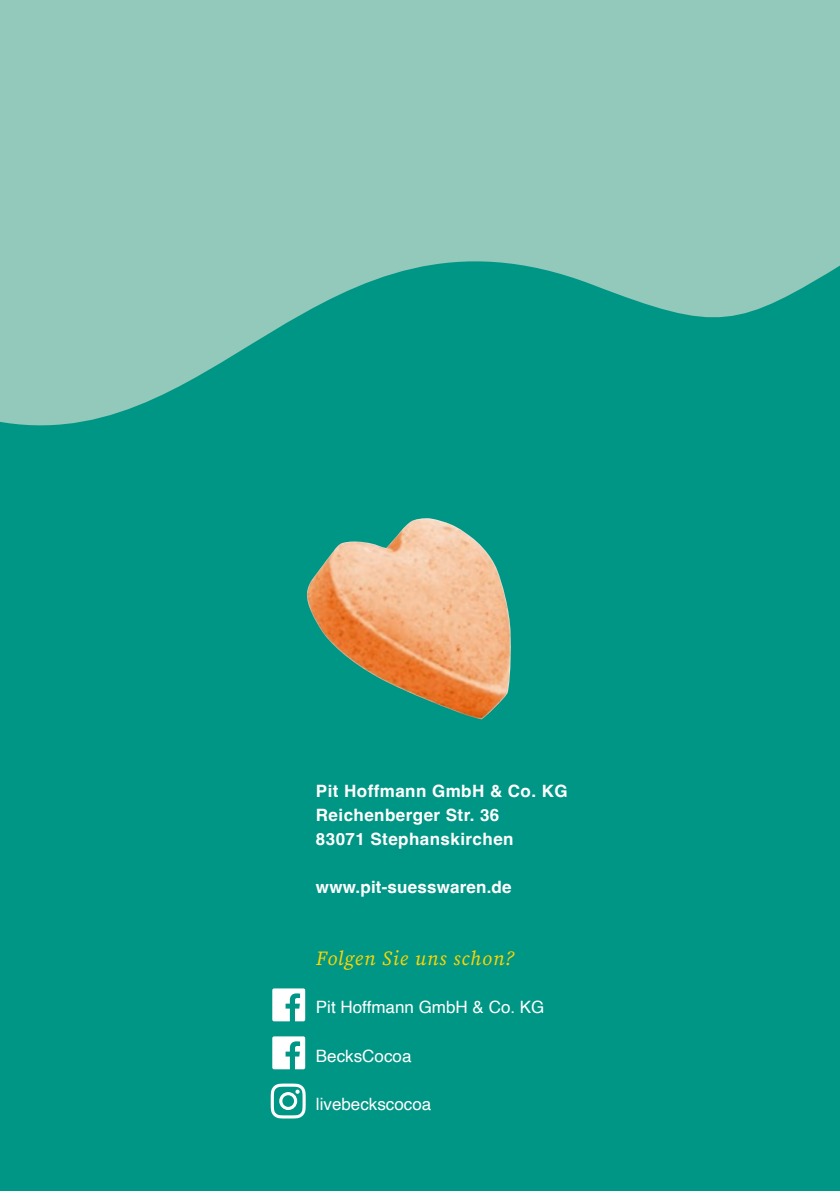
<style>
.page{position:relative;width:840px;height:1191px;background:#fff}
.page>*{position:absolute;margin:0;border:0;box-sizing:border-box;transform-origin:0 0}
.t1{font:italic 20px "Source Serif Variable";letter-spacing:.05em;color:#ffd500}
.t2{font:700 17px/24px "Helvetica";letter-spacing:.025em;color:#fff}
.t3{font:17px "Helvetica";color:#fff}
</style>
<div class="page">
<div style="left:0;top:0;width:839px;height:1191px;background:#009685"></div>
<svg style="left:0;top:0;width:839px;height:426px;fill:#93c9bb"></svg>
<svg style="left:272px;top:988px;width:33px;height:33px"></svg>
<svg style="left:272px;top:1036px;width:33px;height:33px"></svg>
<svg style="left:270px;top:1083px;width:35px;height:35px"></svg>
<img style="left:306px;top:518px;width:205px;height:201px">
<p class="t2" style="left:316px;top:781px;width:253px">Pit Hoffmann GmbH &amp; Co. KG<br>Reichenberger Str. 36<br>83071 Stephanskirchen</p>
<p class="t2" style="left:316px;top:877px;width:197px">www.pit-suesswaren.de</p>
<p class="t1" style="left:316px;top:945px;width:200px">Folgen Sie uns schon?</p>
<p class="t3" style="left:316px;top:994px;width:230px">Pit Hoffmann GmbH &amp; Co. KG</p>
<p class="t3" style="left:316px;top:1042px;width:97px">BecksCocoa</p>
<p class="t3" style="left:316px;top:1090px;width:117px">livebeckscocoa</p>
</div>
